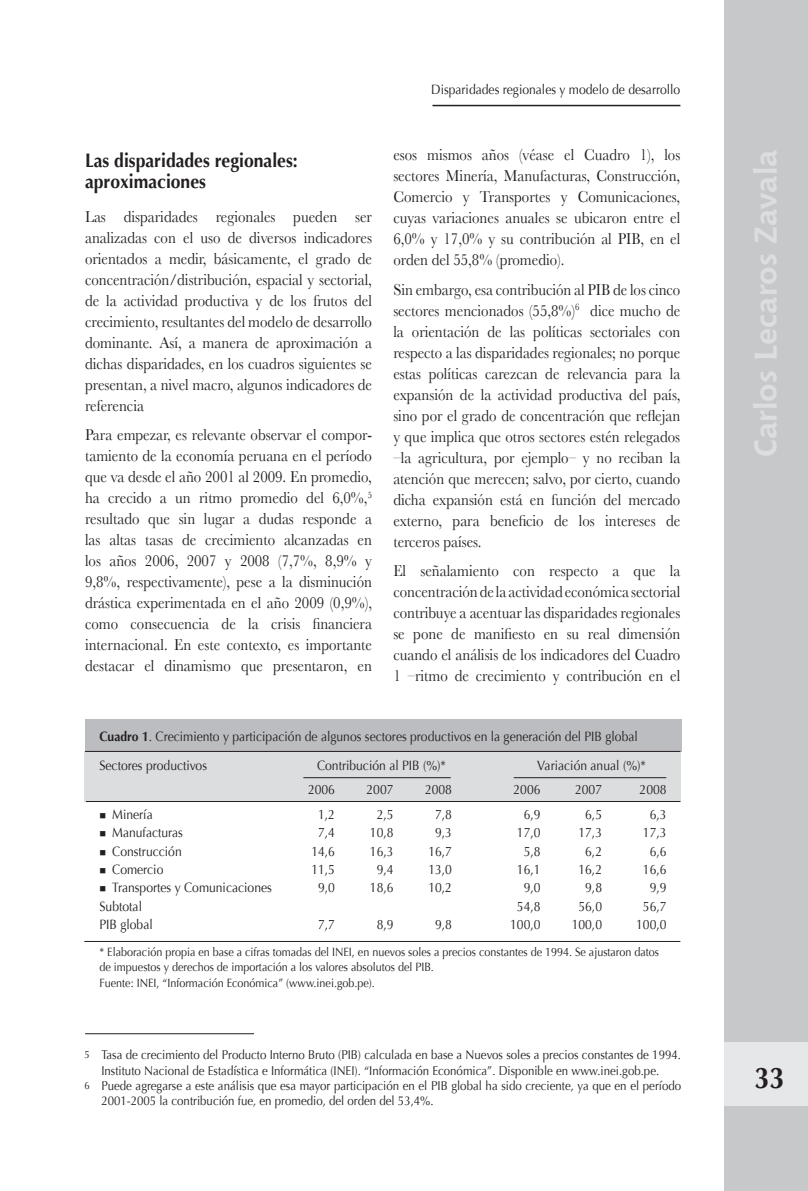
<style>
.page{position:relative;width:808px;height:1191px;background:#fff}
.page>*{position:absolute;margin:0;border:0;box-sizing:border-box;transform-origin:0 0}
.t1{font:700 31.5px "Chianti BT";color:#dcdddf}
.t2{font:700 30px "Optima";color:#231f20;scale:.9 1}
.sub_1{font:700 19.5px/21px "Optima";color:#231f20;scale:.9 1}
.texto{font:16.5px/21px "Baskerville";color:#231f20;text-align:justify;scale:.9 1}
.Cuerpo{font:13.5px "Optima";color:#231f20;scale:.9 1}
.sub_1-2{font:13.5px "Optima";color:#231f20;scale:.9 1}
.pie_de_pagina{font:12.75px/15.3px "Optima";color:#231f20;text-align:center;scale:.9 1}
.Cuerpo-2{font:12px/14.4px "Optima";color:#231f20;scale:.9 1}
.s1{font-weight:700}
.s2{font-size:10.5px}
</style>
<div class="page">
<div style="left:724px;top:0;width:84px;height:1191px;background:#c7c8ca"></div>
<div style="left:724px;top:1042px;width:84px;height:64px;background:#e6e7e9"></div>
<div style="left:84px;top:751px;width:597px;height:51px;background:#dcdddf"></div>
<div style="left:85px;top:719px;width:596px;height:32px;background:#bcbdc0"></div>
<hr style="left:432px;top:105px;width:248px;height:1px;background:#231f20">
<hr style="left:303px;top:777px;width:148px;height:1px;background:#231f20">
<hr style="left:86px;top:801px;width:594px;height:1px;background:#231f20">
<hr style="left:85px;top:751px;width:595px;height:1px;background:#231f20">
<hr style="left:84px;top:941px;width:596px;height:1px;background:#231f20">
<hr style="left:514px;top:777px;width:152px;height:1px;background:#231f20">
<hr style="left:85px;top:1033px;width:169px;height:1px;background:#231f20">
<p class="sub_1" style="left:85px;top:150px;width:238px">Las disparidades regionales: aproximaciones</p>
<p class="texto" style="left:85px;top:206px;width:320px">Las disparidades regionales pueden ser analizadas con el uso de diversos indicadores orientados a medir, básicamente, el grado de concentración/distribución, espacial y sectorial, de la actividad productiva y de los frutos del crecimiento, resultantes del modelo de desarrollo dominante. Así, a manera de aproximación a dichas disparidades, en los cuadros siguientes se presentan, a nivel macro, algunos indicadores de referencia</p>
<p class="texto" style="left:85px;top:424px;width:320px">Para empezar, es relevante observar el compor&shy;tamiento de la economía peruana en el período que va desde el año 2001 al 2009. En promedio, ha crecido a un ritmo promedio del 6,0%,<sup>5 </sup>resultado que sin lugar a dudas responde a las altas tasas de crecimiento alcanzadas en los años 2006, 2007 y 2008 (7,7%, 8,9% y 9,8%, respectivamente), pese a la disminución drástica experimentada en el año 2009 (0,9%), como consecuencia de la crisis financiera internacional. En este contexto, es importante destacar el dinamismo que presentaron, en</p>
<p class="sub_1-2" style="left:431px;top:81px;width:278px">Disparidades regionales y modelo de desarrollo</p>
<p class="texto" style="left:393px;top:144px;width:320px">esos mismos años (véase el Cuadro 1), los sectores Minería, Manufacturas, Construcción, Comercio y Transportes y Comunicaciones, cuyas variaciones anuales se ubicaron entre el 6,0% y 17,0% y su contribución al PIB, en el orden del 55,8% (promedio).</p>
<p class="texto" style="left:393px;top:278px;width:320px">Sin embargo, esa contribución al PIB de los cinco sectores mencionados (55,8%)<sup>6</sup> dice mucho de la orientación de las políticas sectoriales con respecto a las disparidades regionales; no porque estas políticas carezcan de relevancia para la expansión de la actividad productiva del país, sino por el grado de concentración que reflejan y que implica que otros sectores estén relegados –la agricultura, por ejemplo– y no reciban la atención que merecen; salvo, por cierto, cuando dicha expansión está en función del mercado externo, para beneficio de los intereses de terceros países.</p>
<p class="texto" style="left:393px;top:560px;width:320px">El señalamiento con respecto a que la concentración de la actividad económica sectorial contribuye a acentuar las disparidades regionales se pone de manifiesto en su real dimensión cuando el análisis de los indicadores del Cuadro 1 –ritmo de crecimiento y contribución en el</p>
<p class="Cuerpo" style="left:99px;top:728px;width:600px"><span class="s1">Cuadro 1</span>. Crecimiento y participación de algunos sectores productivos en la generación del PIB global</p>
<p class="Cuerpo" style="left:99px;top:757px;width:121px">Sectores productivos</p>
<p class="Cuerpo" style="left:317px;top:757px;width:145px">Contribución al PIB (%)*</p>
<p class="Cuerpo" style="left:537px;top:757px;width:122px">Variación anual (%)*</p>
<p class="Cuerpo" style="left:308px;top:782px;width:32px">2006</p>
<p class="Cuerpo" style="left:366px;top:782px;width:32px">2007</p>
<p class="Cuerpo" style="left:425px;top:782px;width:32px">2008</p>
<p class="Cuerpo" style="left:513px;top:782px;width:32px">2006</p>
<p class="Cuerpo" style="left:575px;top:782px;width:32px">2007</p>
<p class="Cuerpo" style="left:639px;top:782px;width:32px">2008</p>
<p class="Cuerpo" style="left:99px;top:806px;width:61px">■ Minería</p>
<p class="Cuerpo" style="left:318px;top:806px;width:20px">1,2</p>
<p class="Cuerpo" style="left:377px;top:806px;width:20px">2,5</p>
<p class="Cuerpo" style="left:435px;top:806px;width:20px">7,8</p>
<p class="Cuerpo" style="left:524px;top:806px;width:20px">6,9</p>
<p class="Cuerpo" style="left:585px;top:806px;width:20px">6,5</p>
<p class="Cuerpo" style="left:650px;top:806px;width:20px">6,3</p>
<p class="Cuerpo" style="left:99px;top:825px;width:94px">■ Manufacturas</p>
<p class="Cuerpo" style="left:318px;top:825px;width:20px">7,4</p>
<p class="Cuerpo" style="left:370px;top:825px;width:28px">10,8</p>
<p class="Cuerpo" style="left:435px;top:825px;width:20px">9,3</p>
<p class="Cuerpo" style="left:517px;top:825px;width:28px">17,0</p>
<p class="Cuerpo" style="left:578px;top:825px;width:28px">17,3</p>
<p class="Cuerpo" style="left:643px;top:825px;width:28px">17,3</p>
<p class="Cuerpo" style="left:99px;top:843px;width:93px">■ Construcción</p>
<p class="Cuerpo" style="left:311px;top:843px;width:28px">14,6</p>
<p class="Cuerpo" style="left:370px;top:843px;width:28px">16,3</p>
<p class="Cuerpo" style="left:428px;top:843px;width:28px">16,7</p>
<p class="Cuerpo" style="left:524px;top:843px;width:20px">5,8</p>
<p class="Cuerpo" style="left:585px;top:843px;width:20px">6,2</p>
<p class="Cuerpo" style="left:650px;top:843px;width:20px">6,6</p>
<p class="Cuerpo" style="left:99px;top:861px;width:73px">■ Comercio</p>
<p class="Cuerpo" style="left:311px;top:861px;width:28px">11,5</p>
<p class="Cuerpo" style="left:377px;top:861px;width:20px">9,4</p>
<p class="Cuerpo" style="left:428px;top:861px;width:28px">13,0</p>
<p class="Cuerpo" style="left:517px;top:861px;width:28px">16,1</p>
<p class="Cuerpo" style="left:578px;top:861px;width:28px">16,2</p>
<p class="Cuerpo" style="left:643px;top:861px;width:28px">16,6</p>
<p class="Cuerpo" style="left:99px;top:880px;width:193px">■ Transportes y Comunicaciones</p>
<p class="Cuerpo" style="left:318px;top:880px;width:20px">9,0</p>
<p class="Cuerpo" style="left:370px;top:880px;width:28px">18,6</p>
<p class="Cuerpo" style="left:428px;top:880px;width:28px">10,2</p>
<p class="Cuerpo" style="left:524px;top:880px;width:20px">9,0</p>
<p class="Cuerpo" style="left:585px;top:880px;width:20px">9,8</p>
<p class="Cuerpo" style="left:650px;top:880px;width:20px">9,9</p>
<p class="Cuerpo" style="left:99px;top:898px;width:49px">Subtotal</p>
<p class="Cuerpo" style="left:517px;top:898px;width:28px">54,8</p>
<p class="Cuerpo" style="left:578px;top:898px;width:28px">56,0</p>
<p class="Cuerpo" style="left:643px;top:898px;width:28px">56,7</p>
<p class="Cuerpo" style="left:99px;top:916px;width:61px">PIB global</p>
<p class="Cuerpo" style="left:318px;top:916px;width:20px">7,7</p>
<p class="Cuerpo" style="left:377px;top:916px;width:20px">8,9</p>
<p class="Cuerpo" style="left:435px;top:916px;width:20px">9,8</p>
<p class="Cuerpo" style="left:510px;top:916px;width:35px">100,0</p>
<p class="Cuerpo" style="left:572px;top:916px;width:35px">100,0</p>
<p class="Cuerpo" style="left:636px;top:916px;width:35px">100,0</p>
<p class="Cuerpo-2" style="left:99px;top:945px;width:623px">* Elaboración propia en base a cifras tomadas del INEI, en nuevos soles a precios constantes de 1994. Se ajustaron datos de impuestos y derechos de importación a los valores absolutos del PIB.</p>
<p class="Cuerpo-2" style="left:99px;top:976px;width:307px">Fuente: INEI, “Información Económica” (www.inei.gob.pe).</p>
<p class="pie_de_pagina" style="left:84px;top:1047px;width:664px"><span class="s2">5</span> Tasa de crecimiento del Producto Interno Bruto (PIB) calculada en base a Nuevos soles a precios constantes de 1994.<br>Instituto Nacional de Estadística e Informática (INEI). “Información Económica”. Disponible en www.inei.gob.pe.</p>
<p class="pie_de_pagina" style="left:101px;top:1078px;width:646px;text-align:left;text-indent:-17px"><span class="s2">6</span> Puede agregarse a este análisis que esa mayor participación en el PIB global ha sido creciente, ya que en el período<br>2001-2005 la contribución fue, en promedio, del orden del 53,4%.</p>
<p class="t1" style="left:746px;top:457px;width:309px;rotate:-90deg">Carlos Lecaros Zavala</p>
<h2 class="t2" style="left:754px;top:1060px;width:35px">33</h2>
</div>
